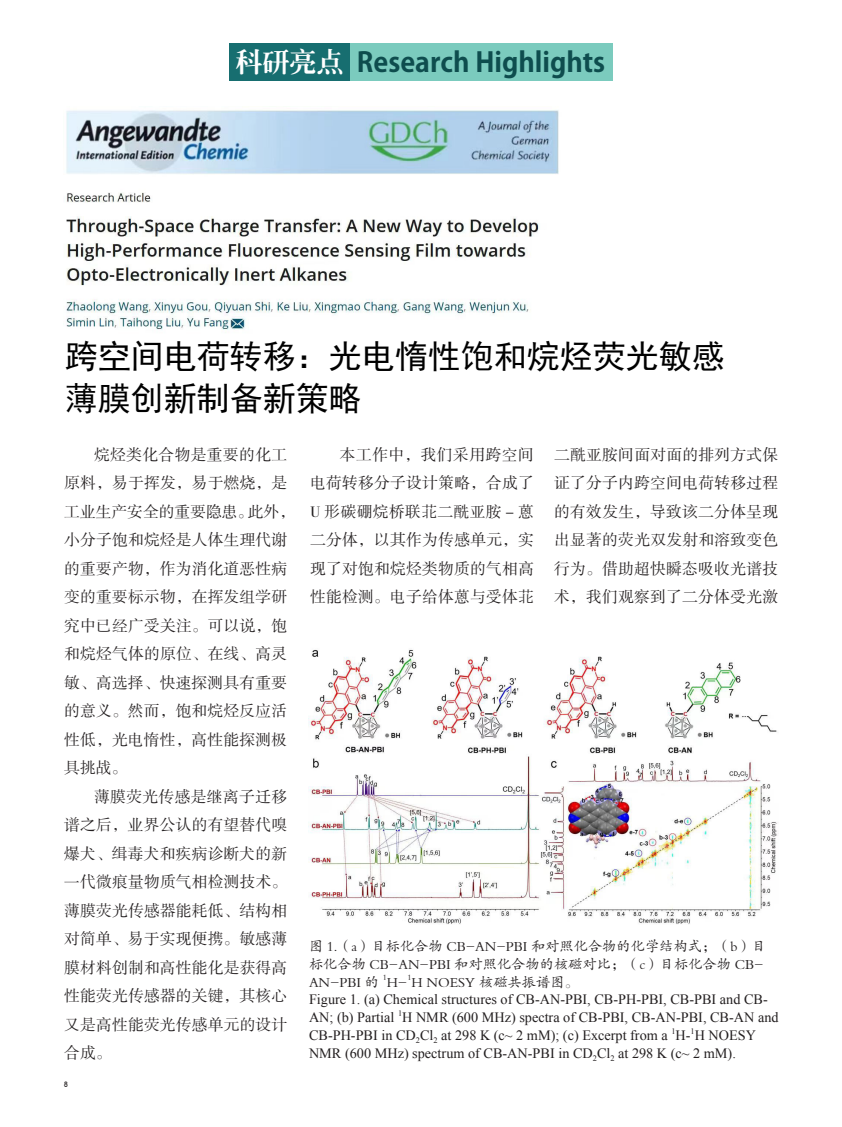
<style>
.page{position:relative;width:842px;height:1127px;background:#fff}
.page>*{position:absolute;margin:0;border:0;box-sizing:border-box;transform-origin:0 0}
.标题CN{font:33px "Sim Hei";color:#000}
.栏目EN{font:700 27px "Koz Go Pr 6 N";color:#0e4d4e}
.栏目CN{font:27px "CT Lao Song SJ";color:#fff}
.正文CN3{font:15.75px/28.5px "FZSSJW GB1 0";letter-spacing:.015em;color:#231f20;text-align:justify}
.图说{font:14.25px/18px "Times New Roman";color:#231f20}
.图说-2{font:14.25px/18px "FZKTJW GB1 0";color:#231f20}
.图说-3{font:8.25px "Times New Roman";color:#231f20}
.图说-4{font:8.25px "FZKTJW GB1 0";color:#231f20}
.t1{font:500 7.5px "Avant Garde IT Cby BT";color:#231f20}
.s1{font-family:"Sim Sun"}
</style>
<div class="page">
<img style="left:66px;top:110px;width:493px;height:220px">
<img style="left:309px;top:649px;width:468px;height:275px">
<div style="left:229px;top:43px;width:121px;height:37px;background:#176e70"></div>
<div style="left:350px;top:43px;width:262px;height:37px;background:#7bcbbe"></div>
<p class="栏目CN" style="left:236px;top:48px;width:109px">科研亮点</p>
<p class="栏目EN" style="left:357px;top:47px;width:250px">Research Highlights</p>
<p class="标题CN" style="left:65px;top:340px;width:662px">跨空间电荷转移：光电惰性饱和烷烃荧光敏感</p>
<p class="标题CN" style="left:65px;top:382px;width:299px">薄膜创新制备新策略</p>
<p class="正文CN3" style="left:64px;top:441px;width:232px;text-align:left;text-indent:30px">烷烃类化合物是重要的化工原料，易于挥发，易于燃烧，是工业生产安全的重要隐患。此外，小分子饱和烷烃是人体生理代谢的重要产物，作为消化道恶性病变的重要标示物，在挥发组学研究中已经广受关注。可以说，饱和烷烃气体的原位、在线、高灵敏、高选择、快速探测具有重要的意义。然而，饱和烷烃反应活性低，光电惰性，高性能探测极具挑战。</p>
<p class="正文CN3" style="left:64px;top:783px;width:224px;text-indent:30px">薄膜荧光传感是继离子迁移谱之后，业界公认的有望替代嗅爆犬、缉毒犬和疾病诊断犬的新一代微痕量物质气相检测技术。薄膜荧光传感器能耗低、结构相对简单、易于实现便携。敏感薄膜材料创制和高性能化是获得高性能荧光传感器的关键，其核心又是高性能荧光传感单元的设计合成。</p>
<p class="正文CN3" style="left:310px;top:441px;width:225px;text-indent:30px">本工作中，我们采用跨空间电荷转移分子设计策略，合成了U 形碳硼烷桥联<span class="s1">苝</span>二酰亚胺 - 蒽二分体，以其作为传感单元，实现了对饱和烷烃类物质的气相高性能检测。电子给体蒽与受体<span class="s1">苝</span></p>
<p class="正文CN3" style="left:554px;top:441px;width:225px">二酰亚胺间面对面的排列方式保证了分子内跨空间电荷转移过程的有效发生，导致该二分体呈现出显著的荧光双发射和溶致变色行为。借助超快瞬态吸收光谱技术，我们观察到了二分体受光激</p>
<p class="图说-2" style="left:309px;top:937px;width:459px">图 1.（a）目标化合物 CB-AN-PBI 和对照化合物的化学结构式；（b）目标化合物 CB-AN-PBI 和对照化合物的核磁对比；（c）目标化合物 CB-<br>AN-PBI 的</p>
<p class="图说-4" style="left:407px;top:973px;width:6px">1</p>
<p class="图说" style="left:309px;top:990px;width:460px">Figure 1. (a) Chemical structures of CB-AN-PBI, CB-PH-PBI, CB-PBI and CB-<br>AN; (b) Partial</p>
<p class="图说-4" style="left:383px;top:973px;width:6px">1</p>
<p class="图说-2" style="left:387px;top:973px;width:194px">H- H NOESY 核磁共振谱图。</p>
<p class="图说-3" style="left:398px;top:1007px;width:6px">1</p>
<p class="图说" style="left:309px;top:1008px;width:471px;text-indent:93px">H NMR (600 MHz) spectra of CB-PBI, CB-AN-PBI, CB-AN and<br>CB-PH-PBI in CD<sub>2</sub>Cl<sub>2</sub> at 298 K (c~ 2 mM); (c) Excerpt from a</p>
<p class="图说-3" style="left:690px;top:1025px;width:6px">1</p>
<p class="图说" style="left:309px;top:1044px;width:428px">NMR (600 MHz) spectrum of CB-AN-PBI in CD<sub>2</sub>Cl<sub>2</sub> at 298 K (c~ 2 mM).</p>
<p class="图说-3" style="left:671px;top:1025px;width:6px">1</p>
<p class="图说" style="left:675px;top:1026px;width:82px">H- H NOESY</p>
<p class="t1" style="left:64px;top:1080px;width:6px">8</p>
</div>
